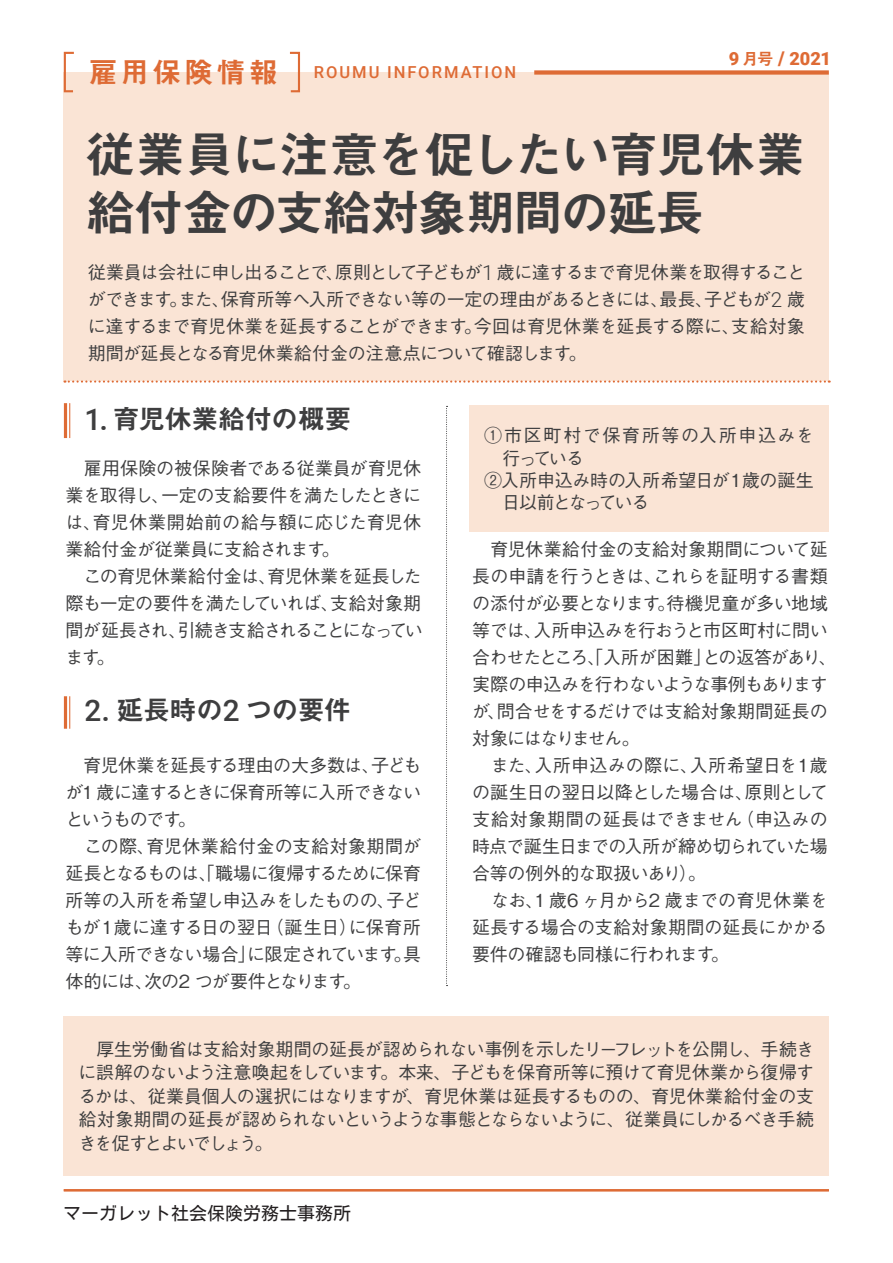
<style>
.page{position:relative;width:893px;height:1263px;background:#fff}
.page>*{position:absolute;margin:0;border:0;box-sizing:border-box;transform-origin:0 0}
.t1{font:49.5px/58.5px "Midashi Go Pr 6 N MB31 90 msp RKSJ H";letter-spacing:-.035em;color:#3e3e3f}
.t2{font:27px "Midashi Go Pr 6 N MB31 90 msp RKSJ H";letter-spacing:-.02em;color:#3e3e3f}
.t3{font:900 18.15px "Roboto";color:#de6b35}
.t4{font:18px/27px "Gothic BBB Pr 6 N Medium 90 msp RKSJ H";letter-spacing:-.035em;color:#3e3e3f}
.t5{font:18px "Gothic BBB Pr 6 N Medium 90 msp RKSJ H";letter-spacing:-.015em;color:#3e3e3f}
.t6{font:18px "Gothic BBB Pr 6 N Medium 90 msp RKSJ H";letter-spacing:.09em;color:#3e3e3f}
.t7{font:18px "Motoya L Cedar W3 90 ms RKSJ H";color:#231f20}
.t8{font:18px "Gothic BBB Pr 6 N Medium 90 msp RKSJ H";letter-spacing:-.115em;color:#3e3e3f}
.t9{font:500 16.5px "Roboto";letter-spacing:.12em;color:#de6b35}
.s1{font-family:"Midashi Go Pr 6 N MB31 90 msp RKSJ H";font-weight:400;font-size:28.8px}
.s2{font-family:"Midashi Go Pr 6 N MB31 90 msp RKSJ H";font-weight:400;font-size:16.5px}
.s3{font-size:18.9px}
.s4{font-family:"Roboto";font-weight:300;font-size:20.7px}
.s5{font-family:"Roboto";font-weight:500;font-size:29.7px}
.s6{font-family:"Roboto";font-weight:500;font-size:31.05px}
</style>
<div class="page">
<div style="left:64px;top:73px;width:765px;height:308px;background:#fae4d5"></div>
<svg style="left:64px;top:381px;width:766px;height:2px"></svg>
<div style="left:534px;top:70px;width:295px;height:5px;background:#de6b35"></div>
<svg style="left:63px;top:51px;width:13px;height:42px"></svg>
<svg style="left:288px;top:51px;width:13px;height:42px"></svg>
<hr style="left:64px;top:1189px;width:765px;height:2px;background:#de6b35">
<hr style="left:69px;top:403px;width:1px;height:35px;background:#de6b35">
<hr style="left:64px;top:403px;width:3px;height:35px;background:#de6b35">
<hr style="left:69px;top:696px;width:1px;height:33px;background:#de6b35">
<hr style="left:64px;top:696px;width:3px;height:33px;background:#de6b35">
<svg style="left:446px;top:406px;width:1px;height:580px"></svg>
<div style="left:469px;top:406px;width:360px;height:126px;background:#fae4d5"></div>
<div style="left:64px;top:1016px;width:765px;height:160px;background:#fae4d5"></div>
<p class="t9" style="left:89px;top:63px;width:429px"><span class="s1">雇用保険情報　</span>ROUMU INFORMATION</p>
<p class="t3" style="left:729px;top:49px;width:104px">9 <span class="s2">月号</span> <span class="s3">/</span> 2021</p>
<h1 class="t1" style="left:86px;top:131px;width:721px">従業員に注意を促したい育児休業給付金の支給対象期間の延長</h1>
<p class="t4" style="left:88px;top:262px;width:719px;text-align:justify">従業員は会社に申し出ることで、原則として子どもが<span class="s4">1</span> 歳に達するまで育児休業を取得することができます。また、保育所等へ入所できない等の一定の理由があるときには、最長、子どもが<span class="s4">2</span> 歳に達するまで育児休業を延長することができます。今回は育児休業を延長する際に、支給対象期間が延長となる育児休業給付金の注意点について確認します。</p>
<h2 class="t2" style="left:85px;top:409px;width:268px"><span class="s5">1</span><span class="s6">.</span> 育児休業給付の概要</h2>
<p class="t4" style="left:65px;top:457px;width:359px;text-indent:18px">雇用保険の被保険者である従業員が育児休業を取得し、一定の支給要件を満たしたときには、育児休業開始前の給与額に応じた育児休業給付金が従業員に支給されます。<br>　この育児休業給付金は、育児休業を延長した際も一定の要件を満たしていれば、支給対象期間が延長され、引続き支給されることになっています。</p>
<h2 class="t2" style="left:85px;top:700px;width:268px"><span class="s5">2</span><span class="s6">.</span> 延長時の<span class="s5">2</span> つの要件</h2>
<p class="t4" style="left:65px;top:754px;width:357px">　育児休業を延長する理由の大多数は、子どもが1 歳に達するときに保育所等に入所できないというものです。<br>　この際、育児休業給付金の支給対象期間が延長となるものは、「職場に復帰するために保育所等の入所を希望し申込みをしたものの、子どもが１歳に達する日の翌日（誕生日）に保育所等に入所できない場合」に限定されています。具体的には、次の2 つが要件となります。</p>
<p class="t6" style="left:484px;top:429px;width:331px">①市区町村で保育所等の入所申込みを</p>
<p class="t4" style="left:502px;top:447px;width:83px">行っている</p>
<p class="t5" style="left:484px;top:473px;width:331px">②入所申込み時の入所希望日が１歳の誕生</p>
<p class="t8" style="left:502px;top:496px;width:149px">日以前となっている</p>
<p class="t4" style="left:472px;top:538px;width:366px">　育児休業給付金の支給対象期間について延長の申請を行うときは、これらを証明する書類の添付が必要となります。待機児童が多い地域等では、入所申込みを行おうと市区町村に問い合わせたところ、「入所が困難」との返答があり、実際の申込みを行わないような事例もありますが、問合せをするだけでは支給対象期間延長の対象にはなりません。<br>　また、入所申込みの際に、入所希望日を１歳の誕生日の翌日以降とした場合は、原則として支給対象期間の延長はできません（申込みの時点で誕生日までの入所が締め切られていた場合等の例外的な取扱いあり）。<br>　なお、1 歳6 ヶ月から2 歳までの育児休業を延長する場合の支給対象期間の延長にかかる要件の確認も同様に行われます。</p>
<p class="t4" style="left:79px;top:1040px;width:737px;line-height:23.4px;text-align:justify">　厚生労働省は支給対象期間の延長が認められない事例を示したリーフレットを公開し、手続きに誤解のないよう注意喚起をしています。本来、子どもを保育所等に預けて育児休業から復帰するかは、従業員個人の選択にはなりますが、育児休業は延長するものの、育児休業給付金の支給対象期間の延長が認められないというような事態とならないように、従業員にしかるべき手続きを促すとよいでしょう。</p>
<p class="t7" style="left:63px;top:1204px;width:289px">マーガレット社会保険労務士事務所</p>
</div>
